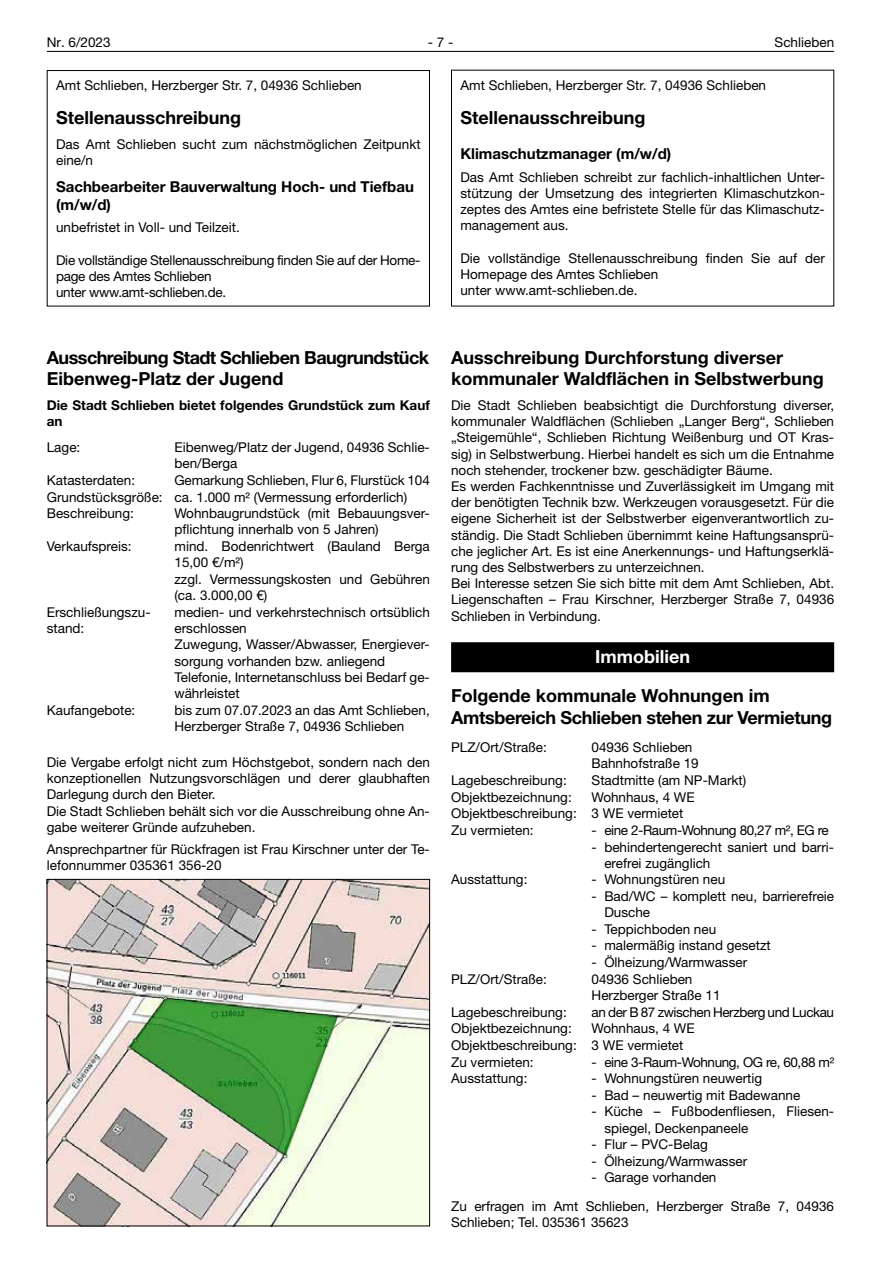
<style>
.page{position:relative;width:881px;height:1263px;background:#fff}
.page>*{position:absolute;margin:0;border:0;box-sizing:border-box;transform-origin:0 0}
.t1{font:700 18px/21.6px "Helvetica Neue LT";color:#000}
.t2{font:700 18px/21.6px "Helvetica Neue LT";letter-spacing:-.02em;color:#000}
.t3{font:700 18px/21.6px "Helvetica Neue LT";letter-spacing:-.03em;color:#000}
.t4{font:700 18px "Helvetica Neue LT";color:#fff}
.t5{font:700 15px/18px "Helvetica Neue LT";color:#000}
.t6{font:13.5px/16.2px "Helvetica Neue LT";color:#000}
.t7{font:13.5px/16.2px "Helvetica Neue LT";letter-spacing:-.02em;color:#000}
.t8{font:13.5px "Helvetica Neue LT";letter-spacing:-.03em;color:#000}
.t9{font:700 13.5px/16.2px "Helvetica Neue LT";color:#000}
</style>
<div class="page">
<hr style="left:47px;top:51px;width:786px;height:1px;background:#000">
<div style="left:47px;top:70px;width:382px;height:236px;border:1px solid #000"></div>
<img style="left:49px;top:881px;width:378px;height:343px">
<div style="left:451px;top:642px;width:382px;height:30px;background:#000"></div>
<p class="t6" style="left:47px;top:34px;width:65px">Nr. 6/2023</p>
<p class="t6" style="left:427px;top:34px;width:27px">- 7 -</p>
<p class="t6" style="left:774px;top:34px;width:61px">Schlieben</p>
<p class="t6" style="left:460px;top:77px;width:307px">Amt Schlieben, Herzberger Str. 7, 04936 Schlieben</p>
<h1 class="t1" style="left:460px;top:106px;width:186px">Stellenausschreibung</h1>
<p class="t5" style="left:460px;top:144px;width:212px">Klimaschutzmanager (m/w/d)</p>
<p class="t6" style="left:460px;top:169px;width:366px;text-align:justify">Das Amt Schlieben schreibt zur fachlich-inhaltlichen Unter&shy;stützung der Umsetzung des integrierten Klimaschutzkon&shy;zeptes des Amtes eine befristete Stelle für das Klimaschutz&shy;management aus.</p>
<p class="t6" style="left:460px;top:250px;width:366px">Die vollständige Stellenausschreibung finden Sie auf der<br>Homepage des Amtes Schlieben<br>unter www.amt-schlieben.de.</p>
<p class="t6" style="left:56px;top:77px;width:307px">Amt Schlieben, Herzberger Str. 7, 04936 Schlieben</p>
<h1 class="t1" style="left:56px;top:107px;width:186px">Stellenausschreibung</h1>
<p class="t6" style="left:56px;top:136px;width:366px">Das Amt Schlieben sucht zum nächstmöglichen Zeitpunkt eine/n</p>
<p class="t5" style="left:56px;top:177px;width:359px">Sachbearbeiter Bauverwaltung Hoch- und Tiefbau (m/w/d)</p>
<p class="t6" style="left:56px;top:219px;width:185px">unbefristet in Voll- und Teilzeit.</p>
<p class="t7" style="left:56px;top:252px;width:366px">Die vollständige Stellenausschreibung finden Sie auf der Home&shy;page des Amtes Schlieben<br>unter www.amt-schlieben.de.</p>
<h1 class="t3" style="left:47px;top:346px;width:384px">Ausschreibung Stadt Schlieben Baugrundstück<br>Eibenweg-Platz der Jugend</h1>
<p class="t9" style="left:47px;top:397px;width:384px">Die Stadt Schlieben bietet folgendes Grundstück zum Kauf an</p>
<p class="t6" style="left:47px;top:439px;width:35px">Lage:</p>
<p class="t6" style="left:174px;top:439px;width:257px">Eibenweg/Platz der Jugend, 04936 Schlie&shy;ben/Berga</p>
<p class="t6" style="left:47px;top:472px;width:90px">Katasterdaten:</p>
<p class="t6" style="left:47px;top:472px;width:384px;line-height:16.6px;text-indent:128px">Gemarkung Schlieben, Flur 6, Flurstück 104<br>Grundstücksgröße: ca. 1.000 m² (Vermessung erforderlich)<br>Beschreibung:</p>
<p class="t6" style="left:174px;top:505px;width:257px">Wohnbaugrundstück (mit Bebauungsver&shy;pflichtung innerhalb von 5 Jahren)</p>
<p class="t6" style="left:47px;top:538px;width:86px">Verkaufspreis:</p>
<p class="t6" style="left:174px;top:538px;width:257px">mind. Bodenrichtwert (Bauland Berga<br>15,00 €/m²)<br>zzgl. Vermessungskosten und Gebühren (ca. 3.000,00 €)</p>
<p class="t6" style="left:47px;top:604px;width:105px">Erschließungszu&shy;stand:</p>
<p class="t6" style="left:174px;top:603px;width:257px">medien- und verkehrstechnisch ortsüblich erschlossen<br>Zuwegung, Wasser/Abwasser, Energiever&shy;sorgung vorhanden bzw. anliegend<br>Telefonie, Internetanschluss bei Bedarf ge&shy;währleistet</p>
<p class="t6" style="left:47px;top:702px;width:90px">Kaufangebote:</p>
<p class="t6" style="left:174px;top:702px;width:257px">bis zum 07.07.2023 an das Amt Schlieben,<br>Herzberger Straße 7, 04936 Schlieben</p>
<p class="t6" style="left:47px;top:754px;width:384px">Die Vergabe erfolgt nicht zum Höchstgebot, sondern nach den konzeptionellen Nutzungsvorschlägen und derer glaubhaften Darlegung durch den Bieter.<br>Die Stadt Schlieben behält sich vor die Ausschreibung ohne An&shy;gabe weiterer Gründe aufzuheben.</p>
<p class="t6" style="left:47px;top:841px;width:384px">Ansprechpartner für Rückfragen ist Frau Kirschner unter der Te&shy;lefonnummer 035361 356-20</p>
<h1 class="t1" style="left:451px;top:346px;width:374px">Ausschreibung Durchforstung diverser kommunaler Waldflächen in Selbstwerbung</h1>
<p class="t6" style="left:451px;top:397px;width:384px">Die Stadt Schlieben beabsichtigt die Durchforstung diverser, kommunaler Waldflächen (Schlieben „Langer Berg“, Schlieben „Steigemühle“, Schlieben Richtung Weißenburg und OT Kras&shy;sig) in Selbstwerbung. Hierbei handelt es sich um die Entnahme noch stehender, trockener bzw. geschädigter Bäume.<br>Es werden Fachkenntnisse und Zuverlässigkeit im Umgang mit der benötigten Technik bzw. Werkzeugen vorausgesetzt. Für die eigene Sicherheit ist der Selbstwerber eigenverantwortlich zu&shy;ständig. Die Stadt Schlieben übernimmt keine Haftungsansprü&shy;che jeglicher Art. Es ist eine Anerkennungs- und Haftungserklä&shy;rung des Selbstwerbers zu unterzeichnen.<br>Bei Interesse setzen Sie sich bitte mit dem Amt Schlieben, Abt.<br>Liegenschaften – Frau Kirschner, Herzberger Straße 7, 04936<br>Schlieben in Verbindung.</p>
<h1 class="t4" style="left:595px;top:645px;width:96px">Immobilien</h1>
<h1 class="t2" style="left:451px;top:684px;width:382px">Folgende kommunale Wohnungen im<br>Amtsbereich Schlieben stehen zur Vermietung</h1>
<p class="t6" style="left:451px;top:739px;width:97px">PLZ/Ort/Straße:</p>
<p class="t6" style="left:591px;top:738px;width:109px;line-height:16.6px">04936 Schlieben<br>Bahnhofstraße 19</p>
<p class="t6" style="left:451px;top:772px;width:117px">Lagebeschreibung:</p>
<p class="t6" style="left:591px;top:772px;width:156px">Stadtmitte (am NP-Markt)</p>
<p class="t6" style="left:451px;top:788px;width:122px">Objektbezeichnung:</p>
<p class="t6" style="left:451px;top:788px;width:245px;line-height:16.6px;text-indent:140px">Wohnhaus, 4 WE<br>Objektbeschreibung: 3 WE vermietet<br>Zu vermieten:</p>
<p class="t8" style="left:591px;top:822px;width:239px">- eine 2-Raum-Wohnung 80,27 m², EG re</p>
<p class="t6" style="left:604px;top:838px;width:231px;text-indent:-13px">- behindertengerecht saniert und barri&shy;erefrei zugänglich</p>
<p class="t6" style="left:451px;top:871px;width:78px">Ausstattung:</p>
<p class="t6" style="left:591px;top:871px;width:135px">- Wohnungstüren neu</p>
<p class="t6" style="left:604px;top:888px;width:231px;text-indent:-13px">- Bad/WC – komplett neu, barrierefreie<br>Dusche</p>
<p class="t6" style="left:591px;top:921px;width:126px">- Teppichboden neu</p>
<p class="t6" style="left:591px;top:937px;width:181px">- malermäßig instand gesetzt</p>
<p class="t6" style="left:591px;top:954px;width:157px">- Ölheizung/Warmwasser</p>
<p class="t6" style="left:451px;top:970px;width:97px">PLZ/Ort/Straße:</p>
<p class="t6" style="left:591px;top:970px;width:130px;line-height:16.6px">04936 Schlieben<br>Herzberger Straße 11</p>
<p class="t6" style="left:451px;top:1004px;width:117px">Lagebeschreibung:</p>
<p class="t8" style="left:591px;top:1004px;width:244px">an der B 87 zwischen Herzberg und Luckau</p>
<p class="t6" style="left:451px;top:1020px;width:122px">Objektbezeichnung:</p>
<p class="t6" style="left:451px;top:1020px;width:245px;line-height:16.6px;text-indent:140px">Wohnhaus, 4 WE<br>Objektbeschreibung: 3 WE vermietet<br>Zu vermieten:</p>
<p class="t8" style="left:591px;top:1054px;width:244px">- eine 3-Raum-Wohnung, OG re, 60,88 m²</p>
<p class="t6" style="left:451px;top:1070px;width:78px">Ausstattung:</p>
<p class="t6" style="left:591px;top:1070px;width:172px">- Wohnungstüren neuwertig</p>
<p class="t6" style="left:591px;top:1087px;width:210px">- Bad – neuwertig mit Badewanne</p>
<p class="t6" style="left:604px;top:1103px;width:231px;text-indent:-13px">- Küche – Fußbodenfliesen, Fliesen&shy;spiegel, Deckenpaneele</p>
<p class="t6" style="left:591px;top:1136px;width:118px">- Flur – PVC-Belag</p>
<p class="t6" style="left:591px;top:1153px;width:157px">- Ölheizung/Warmwasser</p>
<p class="t6" style="left:451px;top:1163px;width:384px;line-height:28px;text-indent:140px">- Garage vorhanden<br>Zu erfragen im Amt Schlieben, Herzberger Straße 7, 04936</p>
<p class="t6" style="left:451px;top:1213px;width:179px">Schlieben; Tel. 035361 35623</p>
</div>
